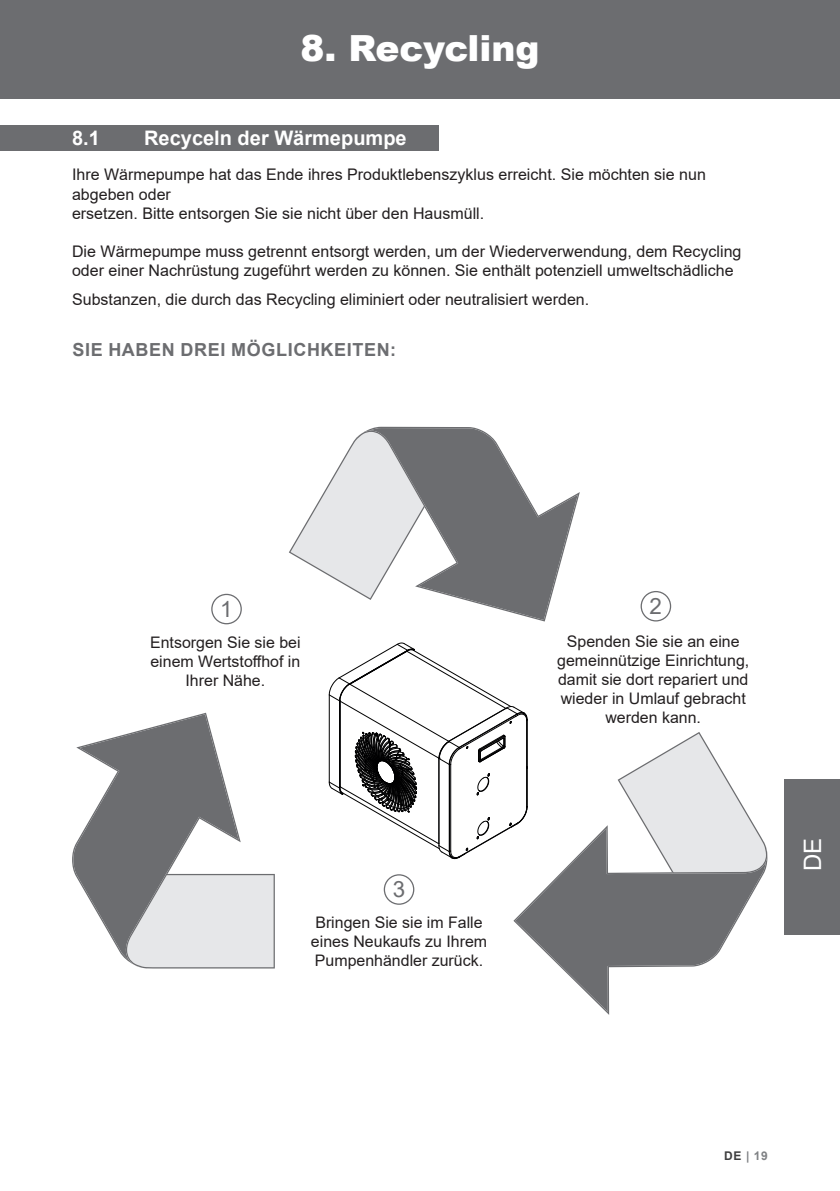
<style>
.page{position:relative;width:840px;height:1191px;background:#fff}
.page>*{position:absolute;margin:0;border:0;box-sizing:border-box;transform-origin:0 0}
.TITRE_Black{font:900 36px "Arial";letter-spacing:-.01em;color:#fff}
.t1{font:24px "Arial";color:#fff}
.t2{font:22.4px "Arial";color:#6c6d70}
.t3{font:700 20px "Arial";color:#fff}
.t4{font:700 18px "Arial";letter-spacing:.035em;color:#6c6d70}
.t5{font:16px/19px "Arial";color:#231f20}
.t6{font:700 12px "Arial";color:#808285}
.s1{color:#3e3e3f}
</style>
<div class="page">
<div style="left:0;top:0;width:839px;height:98px;background:#6c6d70"></div>
<div style="left:784px;top:779px;width:55px;height:155px;background:#6c6d70"></div>
<div style="left:0;top:125px;width:438px;height:25px;background:#6c6d70"></div>
<svg style="left:73px;top:714px;width:165px;height:245px;fill:#6c6d70"></svg>
<svg style="left:126px;top:874px;width:149px;height:95px;background:#d5d6d8"></svg>
<svg style="left:289px;top:428px;width:288px;height:192px"></svg>
<svg style="left:513px;top:825px;width:251px;height:190px"></svg>
<svg style="left:617px;top:732px;width:150px;height:141px"></svg>
<svg style="left:211px;top:594px;width:31px;height:30px"></svg>
<svg style="left:640px;top:591px;width:30px;height:30px"></svg>
<svg style="left:383px;top:874px;width:31px;height:30px"></svg>
<svg style="left:328px;top:642px;width:199px;height:217px"></svg>
<p class="TITRE_Black" style="left:300px;top:22px;width:240px">8. Recycling</p>
<p class="t3" style="left:72px;top:124px;width:29px">8.1</p>
<p class="t3" style="left:144px;top:124px;width:264px">Recyceln der Wärmepumpe</p>
<p class="t5" style="left:72px;top:165px;width:635px">Ihre Wärmepumpe hat das Ende ihres Produktlebenszyklus erreicht. Sie möchten sie nun abgeben oder</p>
<p class="t5" style="left:72px;top:203px;width:413px">ersetzen. Bitte entsorgen Sie sie nicht über den Hausmüll.</p>
<p class="t5" style="left:72px;top:242px;width:670px">Die Wärmepumpe muss getrennt entsorgt werden, um der Wiederverwendung, dem Recycling oder einer Nachrüstung zugeführt werden zu können. Sie enthält potenziell umweltschädliche</p>
<p class="t5" style="left:72px;top:290px;width:518px">Substanzen, die durch das Recycling eliminiert oder neutralisiert werden.</p>
<p class="t4" style="left:72px;top:337px;width:325px">SIE HABEN DREI MÖGLICHKEITEN:</p>
<h3 class="t2" style="left:220px;top:593px;width:14px">1</h3>
<h3 class="t2" style="left:649px;top:591px;width:14px">2</h3>
<p class="t5" style="left:150px;top:632px;width:152px;text-align:center">Entsorgen Sie sie bei einem Wertstoffhof in<br>Ihrer Nähe.</p>
<p class="t5" style="left:566px;top:631px;width:174px">Spenden Sie sie an eine</p>
<p class="t5" style="left:557px;top:650px;width:193px">gemeinnützige Einrichtung,</p>
<p class="t5" style="left:557px;top:670px;width:192px">damit sie dort repariert und</p>
<p class="t5" style="left:560px;top:689px;width:186px">wieder in Umlauf gebracht</p>
<p class="t5" style="left:605px;top:708px;width:97px">werden kann.</p>
<h3 class="t2" style="left:392px;top:874px;width:14px">3</h3>
<p class="t5" style="left:311px;top:912px;width:178px">Bringen Sie sie im Falle eines Neukaufs zu Ihrem<br>Pumpenhändler zurück.</p>
<h2 class="t1" style="left:795px;top:871px;width:35px;rotate:-90deg">DE</h2>
<p class="t6" style="left:723px;top:1147px;width:45px"><span class="s1">DE</span> | 19</p>
</div>
